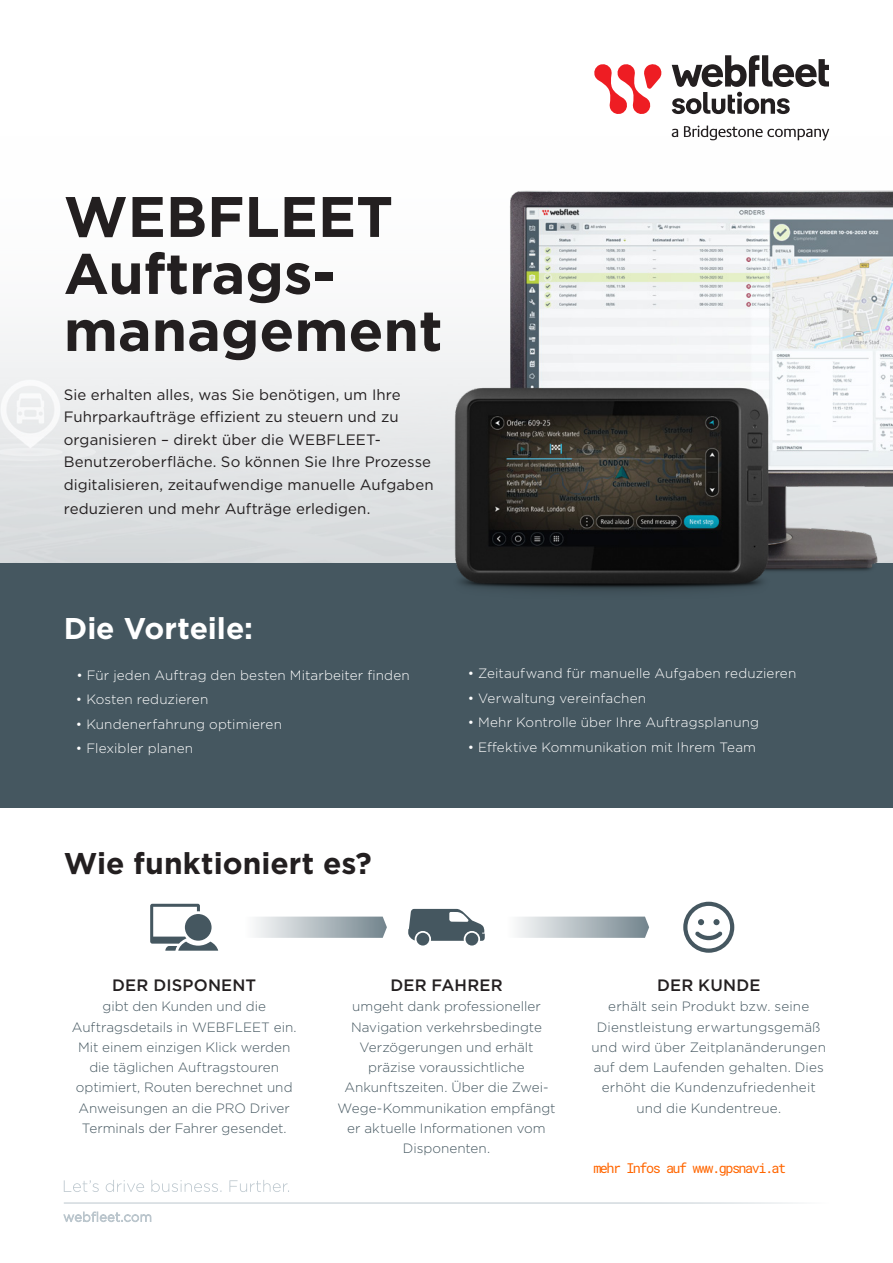
<style>
.page{position:relative;width:893px;height:1263px;background:#fff}
.page>*{position:absolute;margin:0;border:0;box-sizing:border-box;transform-origin:0 0}
.t1{font:700 57px/57px "Gotham";color:#231f20}
.t2{font:700 30px "Gotham";color:#231f20}
.t3{font:700 30px "Gotham";letter-spacing:-.005em;color:#fff}
.t4{font:500 16.5px "Gotham";letter-spacing:.01em;color:#231f20}
.t5{font:15px/22.5px "Gotham";letter-spacing:.005em;color:#231f20}
.t6{font:300 13.5px/20.2px "Gotham";letter-spacing:.005em;color:#455760;text-align:center}
.t7{font:300 13.5px "Gotham";letter-spacing:.01em;color:#fff}
.t8{font:13.5px "Roboto Mono";letter-spacing:-.11em;color:#f60}
</style>
<div class="page">
<svg style="left:672px;top:55px;width:157px;height:59px"></svg>
<svg style="left:672px;top:129px;width:6px;height:8px"></svg>
<svg style="left:684px;top:126px;width:145px;height:14px"></svg>
<svg style="left:594px;top:64px;width:68px;height:50px"></svg>
<div style="left:0;top:563px;width:893px;height:244px;background:#455760"></div>
<hr style="left:64px;top:1203px;width:765px;height:1px;background:#bbc6cd">
<svg style="left:64px;top:1212px;width:87px;height:10px"></svg>
<svg style="left:64px;top:1180px;width:225px;height:12px"></svg>
<img style="left:396px;top:190px;width:497px;height:401px">
<svg style="left:150px;top:904px;width:68px;height:47px"></svg>
<div style="left:465px;top:933px;width:13px;height:12px;background:#455760;border-radius:50%"></div>
<div style="left:416px;top:933px;width:13px;height:12px;background:#455760;border-radius:50%"></div>
<svg style="left:408px;top:909px;width:77px;height:32px"></svg>
<svg style="left:683px;top:902px;width:51px;height:51px"></svg>
<div style="left:713px;top:919px;width:7px;height:6px;background:#455760;border-radius:50%"></div>
<svg style="left:255px;top:916px;width:132px;height:22px;background:#b7c0c5"></svg>
<svg style="left:517px;top:916px;width:132px;height:22px;background:#b7c0c5"></svg>
<h1 class="t1" style="left:64px;top:188px;width:380px">WEBFLEET<br>Auftrags&shy;management</h1>
<p class="t5" style="left:64px;top:383px;width:371px">Sie erhalten alles, was Sie benötigen, um Ihre Fuhrparkaufträge effizient zu steuern und zu organisieren – direkt über die WEBFLEET-Benutzeroberfläche. So können Sie Ihre Prozesse digitalisieren, zeitaufwendige manuelle Aufgaben</p>
<p class="t5" style="left:64px;top:497px;width:308px">reduzieren und mehr Aufträge erledigen.</p>
<h2 class="t3" style="left:64px;top:608px;width:191px">Die Vorteile:</h2>
<p class="t7" style="left:76px;top:666px;width:335px">• Für jeden Auftrag den besten Mitarbeiter finden</p>
<p class="t7" style="left:76px;top:691px;width:134px">• Kosten reduzieren</p>
<p class="t7" style="left:76px;top:715px;width:208px">• Kundenerfahrung optimieren</p>
<p class="t7" style="left:76px;top:740px;width:119px">• Flexibler planen</p>
<h2 class="t2" style="left:64px;top:843px;width:309px">Wie funktioniert es?</h2>
<p class="t7" style="left:468px;top:665px;width:330px">• Zeitaufwand für manuelle Aufgaben reduzieren</p>
<p class="t7" style="left:468px;top:689px;width:180px">• Verwaltung vereinfachen</p>
<p class="t7" style="left:468px;top:714px;width:293px">• Mehr Kontrolle über Ihre Auftragsplanung</p>
<p class="t7" style="left:468px;top:738px;width:290px">• Effektive Kommunikation mit Ihrem Team</p>
<p class="t4" style="left:112px;top:974px;width:146px">DER DISPONENT</p>
<p class="t6" style="left:72px;top:996px;width:226px">gibt den Kunden und die<br>Auftragsdetails in WEBFLEET ein.<br>Mit einem einzigen Klick werden die täglichen Auftragstouren optimiert, Routen berechnet und<br>Anweisungen an die PRO Driver<br>Terminals der Fahrer gesendet.</p>
<p class="t4" style="left:390px;top:974px;width:114px">DER FAHRER</p>
<p class="t6" style="left:337px;top:996px;width:220px">umgeht dank professioneller<br>Navigation verkehrsbedingte<br>Verzögerungen und erhält präzise voraussichtliche<br>Ankunftszeiten. Über die Zwei-<br>Wege-Kommunikation empfängt er aktuelle Informationen vom<br>Disponenten.</p>
<p class="t4" style="left:657px;top:974px;width:105px">DER KUNDE</p>
<p class="t6" style="left:591px;top:996px;width:236px">erhält sein Produkt bzw. seine<br>Dienstleistung erwartungsgemäß und wird über Zeitplanänderungen auf dem Laufenden gehalten. Dies erhöht die Kundenzufriedenheit und die Kundentreue.</p>
<p class="t8" style="left:593px;top:1159px;width:194px">mehr Infos auf www.gpsnavi.at</p>
</div>
